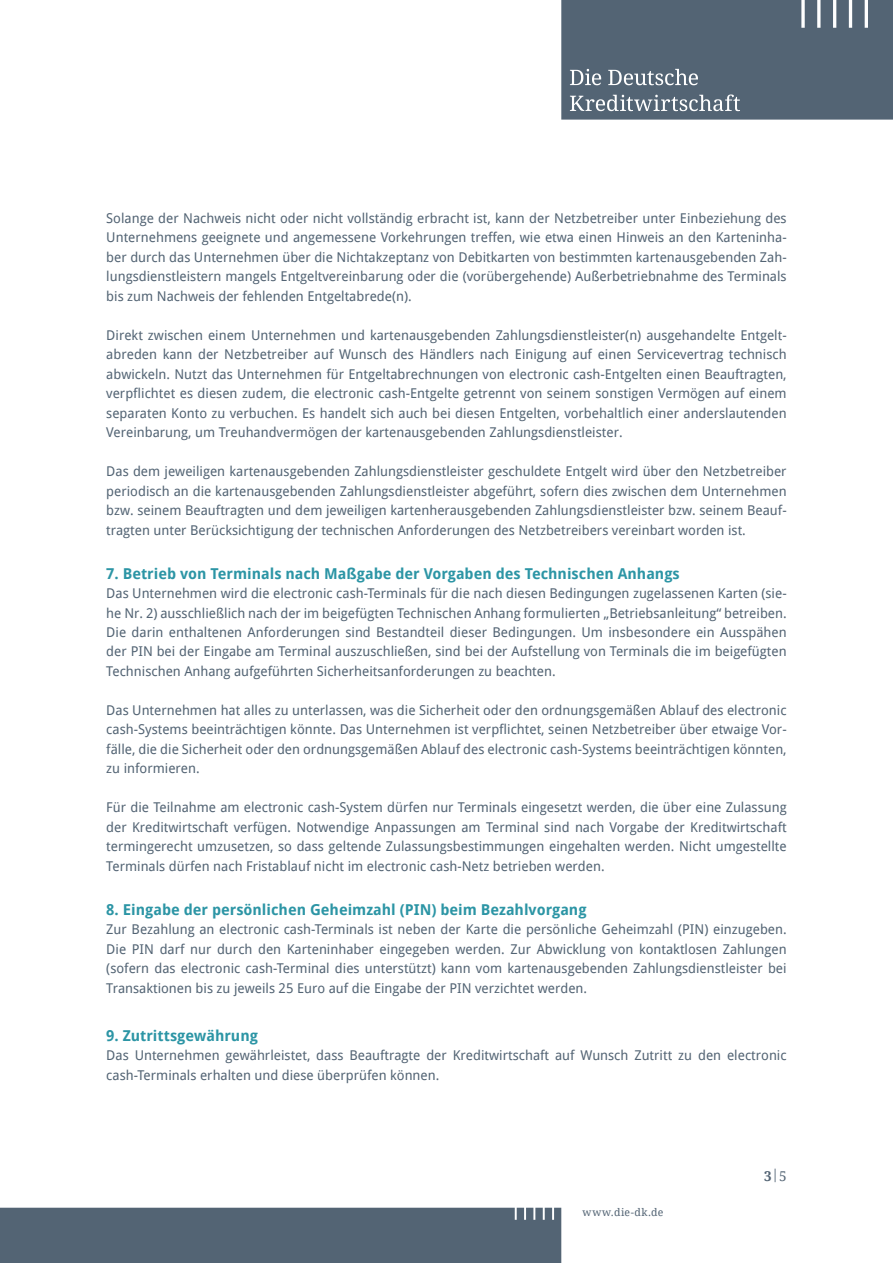
<style>
.page{position:relative;width:893px;height:1263px;background:#fff}
.page>*{position:absolute;margin:0;border:0;box-sizing:border-box;transform-origin:0 0}
.t1{font:700 15px "Droid Sans";color:#2c95a5}
.t2{font:13.5px/19.5px "Droid Sans";color:#536474;text-align:justify}
.t3{font:13.5px "Droid Serif";color:#536474}
.t4{font:10.5px "Droid Serif";letter-spacing:.06em;color:#536474}
.s1{font-weight:700}
</style>
<div class="page">
<div style="left:0;top:1208px;width:561px;height:55px;background:#536474"></div>
<svg style="left:561px;top:0;width:332px;height:120px;background:#5b6b7a"></svg>
<p class="t2" style="left:106px;top:208px;width:682px">Solange der Nachweis nicht oder nicht vollständig erbracht ist, kann der Netzbetreiber unter Einbeziehung des Unternehmens geeignete und angemessene Vorkehrungen treffen, wie etwa einen Hinweis an den Karteninha&shy;ber durch das Unternehmen über die Nichtakzeptanz von Debitkarten von bestimmten kartenausgebenden Zah&shy;lungsdienstleistern mangels Entgeltvereinbarung oder die (vorübergehende) Außerbetriebnahme des Terminals bis zum Nachweis der fehlenden Entgeltabrede(n).</p>
<p class="t2" style="left:106px;top:325px;width:682px">Direkt zwischen einem Unternehmen und kartenausgebenden Zahlungsdienstleister(n) ausgehandelte Entgelt&shy;abreden kann der Netzbetreiber auf Wunsch des Händlers nach Einigung auf einen Servicevertrag technisch abwickeln. Nutzt das Unternehmen für Entgeltabrechnungen von electronic cash-Entgelten einen Beauftragten, verpflichtet es diesen zudem, die electronic cash-Entgelte getrennt von seinem sonstigen Vermögen auf einem separaten Konto zu verbuchen. Es handelt sich auch bei diesen Entgelten, vorbehaltlich einer anderslautenden Vereinbarung, um Treuhandvermögen der kartenausgebenden Zahlungsdienstleister.</p>
<p class="t2" style="left:106px;top:461px;width:682px">Das dem jeweiligen kartenausgebenden Zahlungsdienstleister geschuldete Entgelt wird über den Netzbetreiber periodisch an die kartenausgebenden Zahlungsdienstleister abgeführt, sofern dies zwischen dem Unternehmen bzw. seinem Beauftragten und dem jeweiligen kartenherausgebenden Zahlungsdienstleister bzw. seinem Beauf&shy;tragten unter Berücksichtigung der technischen Anforderungen des Netzbetreibers vereinbart worden ist.</p>
<p class="t1" style="left:106px;top:562px;width:575px">7. Betrieb von Terminals nach Maßgabe der Vorgaben des Technischen Anhangs</p>
<p class="t2" style="left:106px;top:583px;width:682px">Das Unternehmen wird die electronic cash-Terminals für die nach diesen Bedingungen zugelassenen Karten (sie&shy;he Nr. 2) ausschließlich nach der im beigefügten Technischen Anhang formulierten „Betriebsanleitung“ betreiben.<br>Die darin enthaltenen Anforderungen sind Bestandteil dieser Bedingungen. Um insbesondere ein Ausspähen der PIN bei der Eingabe am Terminal auszuschließen, sind bei der Aufstellung von Terminals die im beigefügten Technischen Anhang aufgeführten Sicherheitsanforderungen zu beachten.</p>
<p class="t2" style="left:106px;top:700px;width:682px">Das Unternehmen hat alles zu unterlassen, was die Sicherheit oder den ordnungsgemäßen Ablauf des electronic cash-Systems beeinträchtigen könnte. Das Unternehmen ist verpflichtet, seinen Netzbetreiber über etwaige Vor&shy;fälle, die die Sicherheit oder den ordnungsgemäßen Ablauf des electronic cash-Systems beeinträchtigen könnten, zu informieren.</p>
<p class="t2" style="left:106px;top:797px;width:682px">Für die Teilnahme am electronic cash-System dürfen nur Terminals eingesetzt werden, die über eine Zulassung der Kreditwirtschaft verfügen. Notwendige Anpassungen am Terminal sind nach Vorgabe der Kreditwirtschaft termingerecht umzusetzen, so dass geltende Zulassungsbestimmungen eingehalten werden. Nicht umgestellte Terminals dürfen nach Fristablauf nicht im electronic cash-Netz betrieben werden.</p>
<p class="t1" style="left:106px;top:898px;width:482px">8. Eingabe der persönlichen Geheimzahl (PIN) beim Bezahlvorgang</p>
<p class="t2" style="left:106px;top:919px;width:682px">Zur Bezahlung an electronic cash-Terminals ist neben der Karte die persönliche Geheimzahl (PIN) einzugeben.<br>Die PIN darf nur durch den Karteninhaber eingegeben werden. Zur Abwicklung von kontaktlosen Zahlungen (sofern das electronic cash-Terminal dies unterstützt) kann vom kartenausgebenden Zahlungsdienstleister bei Transaktionen bis zu jeweils 25 Euro auf die Eingabe der PIN verzichtet werden.</p>
<p class="t1" style="left:106px;top:1024px;width:153px">9. Zutrittsgewährung</p>
<p class="t2" style="left:106px;top:1045px;width:682px">Das Unternehmen gewährleistet, dass Beauftragte der Kreditwirtschaft auf Wunsch Zutritt zu den electronic cash-Terminals erhalten und diese überprüfen können.</p>
<p class="t4" style="left:583px;top:1205px;width:82px">www.die-dk.de</p>
<p class="t3" style="left:764px;top:1166px;width:24px"><span class="s1">3</span>|5</p>
</div>
